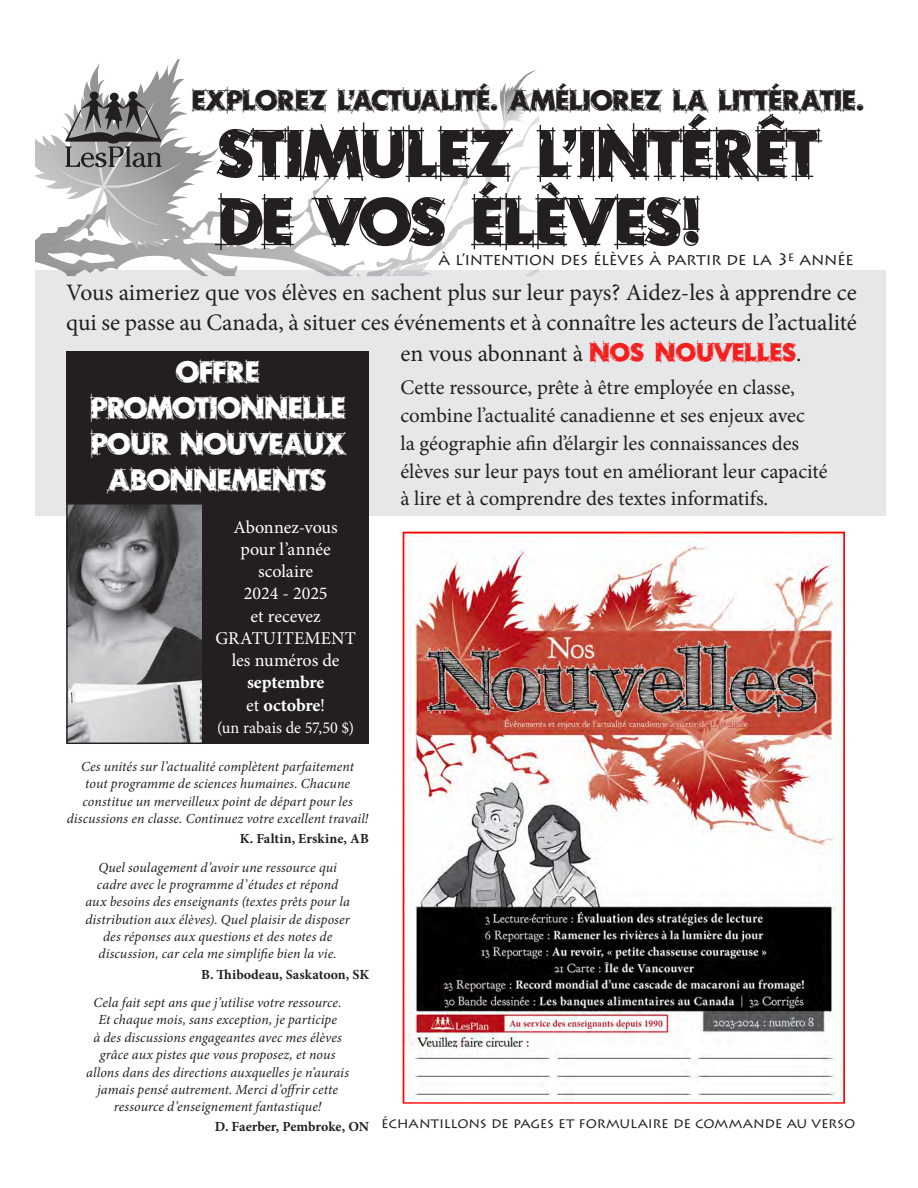
<style>
.page{position:relative;width:918px;height:1188px;background:#fff}
.page>*{position:absolute;margin:0;border:0;box-sizing:border-box;transform-origin:0 0}
.t1{font:65.25px/68.1px "Rough Draft";letter-spacing:-.02em;color:#231f20}
.t2{font:29.25px/36.2px "Rough Draft";letter-spacing:-.02em;color:#fff;text-align:center}
.t3{font:27.75px "Rough Draft";letter-spacing:-.01em;color:#231f20}
.t4{font:23.55px "Minion Pro";color:#231f20}
.t5{font:20.85px/27.8px "Minion Pro";color:#231f20}
.t6{font:18px/22.2px "Minion Pro";color:#fff;text-align:center}
.t7{font:16.65px "Lithos Pro";letter-spacing:-.025em;color:#231f20}
.t8{font:16.65px "Minion Pro";color:#fff}
.t9{font:14.55px "Lithos Pro";letter-spacing:-.015em;color:#231f20}
.t10{font:italic 13.95px/17.4px "Minion Pro";letter-spacing:.005em;color:#231f20;text-align:center}
.t11{font:700 13.95px "Minion Pro";color:#231f20}
.s1{font-family:"Rough Draft";font-size:25.05px;color:#f51f20}
.s2{font-weight:700}
.s3{font-weight:700;font-style:normal}
</style>
<div class="page">
<div style="left:35px;top:271px;width:850px;height:245px;background:#e6e7e9"></div>
<svg style="left:274px;top:70px;width:265px;height:206px"></svg>
<img style="left:405px;top:534px;width:438px;height:562px">
<div style="left:66px;top:351px;width:303px;height:153px;background:#231f20"></div>
<svg style="left:35px;top:59px;width:183px;height:191px"></svg>
<img style="left:68px;top:505px;width:134px;height:237px">
<div style="left:66px;top:503px;width:143px;height:241px;border:1px solid #231f20"></div>
<div style="left:202px;top:503px;width:167px;height:241px;background:#231f20"></div>
<p class="t3" style="left:192px;top:82px;width:675px">EXPLOREZ L’ACTUALITÉ. AMÉLIOREZ LA LITTÉRATIE.</p>
<p class="t1" style="left:217px;top:118px;width:603px">STIMULEZ L’INTÉRÊT<br>DE VOS ÉLÈVES!</p>
<p class="t7" style="left:438px;top:250px;width:417px">À L’INTENTION DES ÉLÈVES À PARTIR DE LA 3<sup>E</sup> ANNÉE</p>
<p class="t4" style="left:66px;top:276px;width:792px">Vous aimeriez que vos élèves en sachent plus sur leur pays? Aidez-les à apprendre ce</p>
<p class="t4" style="left:66px;top:307px;width:792px">qui se passe au Canada, à situer ces événements et à connaître les acteurs de l’actualité</p>
<p class="t4" style="left:400px;top:338px;width:403px">en vous abonnant à <span class="s1">NOS NOUVELLES</span>.</p>
<p class="t5" style="left:400px;top:374px;width:429px">Cette ressource, prête à être employée en classe, combine l’actualité canadienne et ses enjeux avec<br>la géographie afin d’élargir les connaissances des élèves sur leur pays tout en améliorant leur capacité à lire et à comprendre des textes informatifs.</p>
<p class="t2" style="left:90px;top:353px;width:257px">OFFRE<br>PROMOTIONNELLE<br>POUR NOUVEAUX<br>ABONNEMENTS</p>
<p class="t6" style="left:216px;top:516px;width:142px">Abonnez-vous pour l’année scolaire<br>2024 - 2025<br>et recevez<br>GRATUITEMENT les numéros de <span class="s2">septembre<br></span>et <span class="s2">octobre</span>!</p>
<p class="t8" style="left:217px;top:716px;width:138px">(un rabais de 57,50 $)</p>
<p class="t10" style="left:67px;top:758px;width:303px">Ces unités sur l’actualité complètent parfaitement<br>tout programme de sciences humaines. Chacune constitue un merveilleux point de départ pour les discussions en classe. Continuez votre excellent travail!</p>
<p class="t10" style="left:98px;top:824px;width:272px;line-height:28.5px;text-align:left;text-indent:141px"><span class="s3">K. Faltin, Erskine, AB<br></span>Quel soulagement d’avoir une ressource qui</p>
<p class="t10" style="left:85px;top:876px;width:266px">cadre avec le programme d’études et répond aux besoins des enseignants (textes prêts pour la distribution aux élèves). Quel plaisir de disposer des réponses aux questions et des notes de discussion, car cela me simplifie bien la vie.</p>
<p class="t10" style="left:94px;top:960px;width:277px;line-height:28.5px;text-align:left;text-indent:108px"><span class="s3">B. Thibodeau, Saskatoon, SK<br></span>Cela fait sept ans que j’utilise votre ressource.</p>
<p class="t10" style="left:86px;top:1011px;width:264px">Et chaque mois, sans exception, je participe<br>à des discussions engageantes avec mes élèves grâce aux pistes que vous proposez, et nous allons dans des directions auxquelles je n’aurais jamais pensé autrement. Merci d’offrir cette ressource d’enseignement fantastique!</p>
<p class="t11" style="left:215px;top:1117px;width:156px">D. Faerber, Pembroke, ON</p>
<p class="t9" style="left:381px;top:1115px;width:476px">ÉCHANTILLONS DE PAGES ET FORMULAIRE DE COMMANDE AU VERSO</p>
</div>
